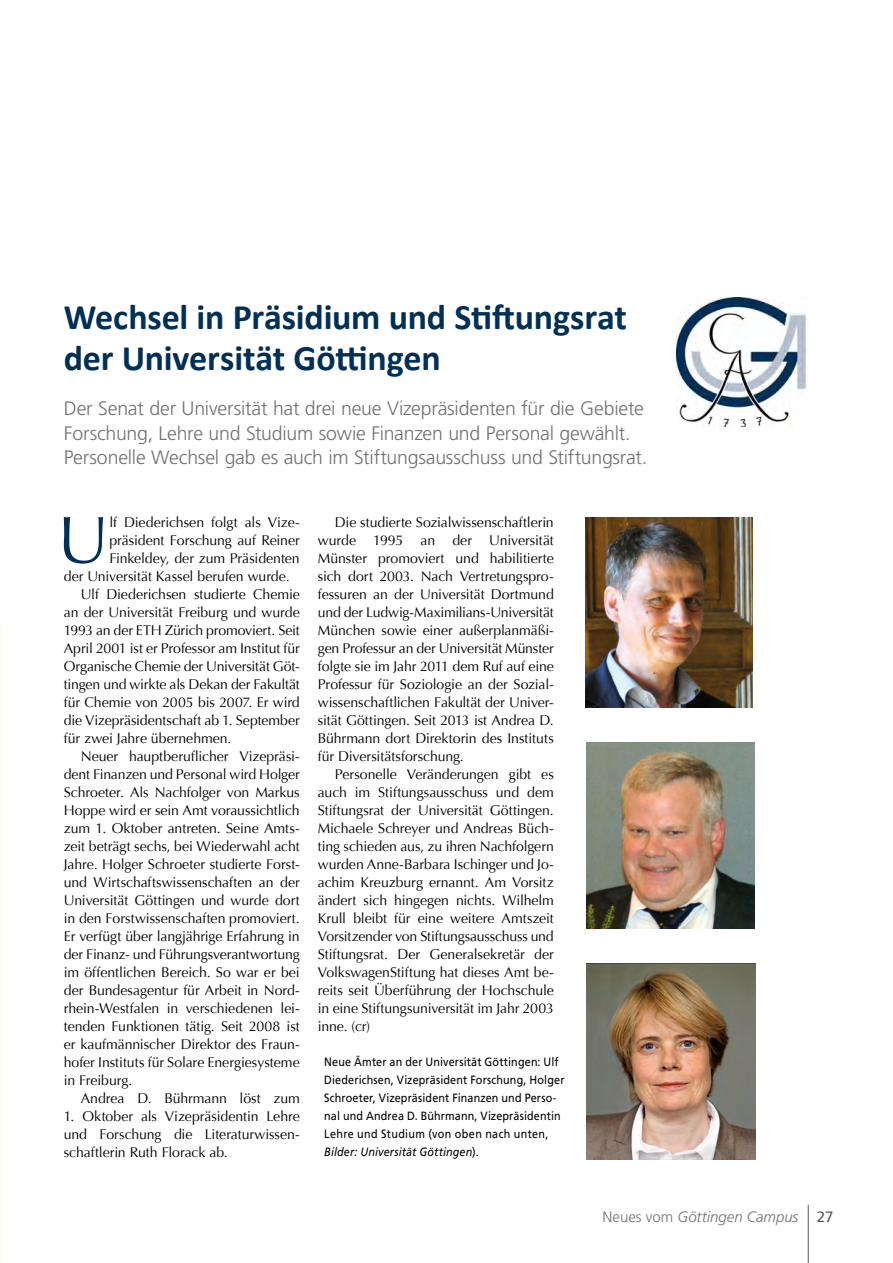
<style>
.page{position:relative;width:893px;height:1263px;background:#fff}
.page>*{position:absolute;margin:0;border:0;box-sizing:border-box;transform-origin:0 0}
.t1{font:66.6px "Optima";color:#003056}
.t2{font:700 36px/40.5px "Calibri";letter-spacing:-.005em;color:#003056}
.t3{font:300 19.5px/24.8px "Frutiger";letter-spacing:-.01em;color:#707172}
.t4{font:italic 300 15px "Frutiger";color:#707172}
.t5{font:14.1px/18px "Optima";letter-spacing:-.005em;color:#000;text-align:justify}
.t6{font:12px/18px "Frutiger";letter-spacing:.015em;color:#000;scale:.9 1}
.t7{font:italic 12px "Frutiger LT Std";letter-spacing:.01em;color:#000;scale:.9 1}
.s1{font-family:"Frutiger";font-style:normal}
.s2{font-style:normal}
.s3{font-weight:400;font-style:normal;color:#58585a}
</style>
<div class="page">
<hr style="left:0;top:626px;width:1px;height:637px;background:#fbf6ea">
<hr style="left:808px;top:1205px;width:1px;height:58px;background:#58585a">
<img style="left:587px;top:964px;width:168px;height:195px">
<img style="left:587px;top:743px;width:167px;height:185px">
<img style="left:586px;top:517px;width:167px;height:190px">
<img style="left:676px;top:297px;width:131px;height:129px">
<h2 class="t2" style="left:64px;top:297px;width:565px">Wechsel in Präsidium und Stiftungsrat der Universität Göttingen</h2>
<h3 class="t3" style="left:64px;top:396px;width:585px">Der Senat der Universität hat drei neue Vizepräsidenten für die Gebiete<br>Forschung, Lehre und Studium sowie Finanzen und Personal gewählt.<br>Personelle Wechsel gab es auch im Stiftungsausschuss und Stiftungsrat.</h3>
<h1 class="t1" style="left:58px;top:501px;width:53px">U</h1>
<p class="t5" style="left:109px;top:513px;width:192px">lf Diederichsen folgt als Vize-</p>
<p class="t5" style="left:109px;top:531px;width:192px">präsident Forschung auf Reiner</p>
<p class="t5" style="left:109px;top:549px;width:192px">Finkeldey, der zum Präsidenten</p>
<p class="t5" style="left:64px;top:567px;width:227px">der Universität Kassel berufen wurde.</p>
<p class="t5" style="left:81px;top:585px;width:220px">Ulf Diederichsen studierte Chemie</p>
<p class="t5" style="left:64px;top:603px;width:238px">an der Universität Freiburg und wurde</p>
<p class="t5" style="left:64px;top:621px;width:237px">1993 an der ETH Zürich promoviert. Seit</p>
<p class="t5" style="left:64px;top:639px;width:238px">April 2001 ist er Professor am Institut für</p>
<p class="t5" style="left:64px;top:657px;width:238px">Organische Chemie der Universität Göt-</p>
<p class="t5" style="left:64px;top:675px;width:238px">tingen und wirkte als Dekan der Fakultät</p>
<p class="t5" style="left:64px;top:693px;width:238px">für Chemie von 2005 bis 2007. Er wird</p>
<p class="t5" style="left:64px;top:711px;width:238px">die Vizepräsidentschaft ab 1. September</p>
<p class="t5" style="left:64px;top:729px;width:169px">für zwei Jahre übernehmen.</p>
<p class="t5" style="left:81px;top:747px;width:221px">Neuer hauptberuflicher Vizepräsi-</p>
<p class="t5" style="left:64px;top:765px;width:237px">dent Finanzen und Personal wird Holger</p>
<p class="t5" style="left:64px;top:783px;width:237px">Schroeter. Als Nachfolger von Markus</p>
<p class="t5" style="left:64px;top:801px;width:237px">Hoppe wird er sein Amt voraussichtlich</p>
<p class="t5" style="left:64px;top:819px;width:238px">zum 1. Oktober antreten. Seine Amts-</p>
<p class="t5" style="left:64px;top:837px;width:237px">zeit beträgt sechs, bei Wiederwahl acht</p>
<p class="t5" style="left:64px;top:855px;width:237px">Jahre. Holger Schroeter studierte Forst-</p>
<p class="t5" style="left:64px;top:873px;width:237px">und Wirtschaftswissenschaften an der</p>
<p class="t5" style="left:64px;top:891px;width:238px">Universität Göttingen und wurde dort</p>
<p class="t5" style="left:64px;top:909px;width:238px">in den Forstwissenschaften promoviert.</p>
<p class="t5" style="left:64px;top:927px;width:237px">Er verfügt über langjährige Erfahrung in</p>
<p class="t5" style="left:64px;top:945px;width:238px">der Finanz- und Führungsverantwortung</p>
<p class="t5" style="left:64px;top:963px;width:238px">im öffentlichen Bereich. So war er bei</p>
<p class="t5" style="left:64px;top:981px;width:238px">der Bundesagentur für Arbeit in Nord-</p>
<p class="t5" style="left:64px;top:999px;width:238px">rhein-Westfalen in verschiedenen lei-</p>
<p class="t5" style="left:64px;top:1017px;width:237px">tenden Funktionen tätig. Seit 2008 ist</p>
<p class="t5" style="left:64px;top:1035px;width:238px">er kaufmännischer Direktor des Fraun-</p>
<p class="t5" style="left:64px;top:1053px;width:237px">hofer Instituts für Solare Energiesysteme</p>
<p class="t5" style="left:64px;top:1071px;width:70px">in Freiburg.</p>
<p class="t5" style="left:81px;top:1089px;width:221px">Andrea D. Bührmann löst zum</p>
<p class="t5" style="left:64px;top:1107px;width:238px">1. Oktober als Vizepräsidentin Lehre und Forschung die Literaturwissen&shy;schaftlerin Ruth Florack ab.</p>
<p class="t5" style="left:318px;top:513px;width:238px;text-indent:17px">Die studierte Sozialwissenschaftlerin wurde 1995 an der Universität Münster promoviert und habilitierte sich dort 2003. Nach Vertretungspro&shy;fessuren an der Universität Dortmund und der Ludwig-Maximilians-Universität München sowie einer außerplanmäßi&shy;gen Professur an der Universität Münster folgte sie im Jahr 2011 dem Ruf auf eine Professur für Soziologie an der Sozial&shy;wissenschaftlichen Fakultät der Univer&shy;sität Göttingen. Seit 2013 ist Andrea D.<br>Bührmann dort Direktorin des Instituts für Diversitätsforschung.</p>
<p class="t5" style="left:318px;top:765px;width:238px;text-indent:17px">Personelle Veränderungen gibt es auch im Stiftungsausschuss und dem Stiftungsrat der Universität Göttingen.<br>Michaele Schreyer und Andreas Büch&shy;ting schieden aus, zu ihren Nachfolgern wurden Anne-Barbara Ischinger und Jo&shy;achim Kreuzburg ernannt. Am Vorsitz ändert sich hingegen nichts. Wilhelm Krull bleibt für eine weitere Amtszeit Vorsitzender von Stiftungsausschuss und Stiftungsrat. Der Generalsekretär der VolkswagenStiftung hat dieses Amt be&shy;reits seit Überführung der Hochschule in eine Stiftungsuniversität im Jahr 2003 inne. (cr)</p>
<p class="t6" style="left:324px;top:1052px;width:269px">Neue Ämter an der Universität Göttingen: Ulf Diederichsen, Vizepräsident Forschung, Holger Schroeter, Vizepräsident Finanzen und Perso&shy;nal und Andrea D. Bührmann, Vizepräsidentin Lehre und Studium (von oben nach unten,</p>
<p class="t7" style="left:324px;top:1145px;width:173px">Bilder: Universität Göttingen<span class="s1">).</span></p>
<p class="t4" style="left:602px;top:1208px;width:233px"><span class="s2">Neues vom</span> Göttingen Campus <span class="s3">27</span></p>
</div>
